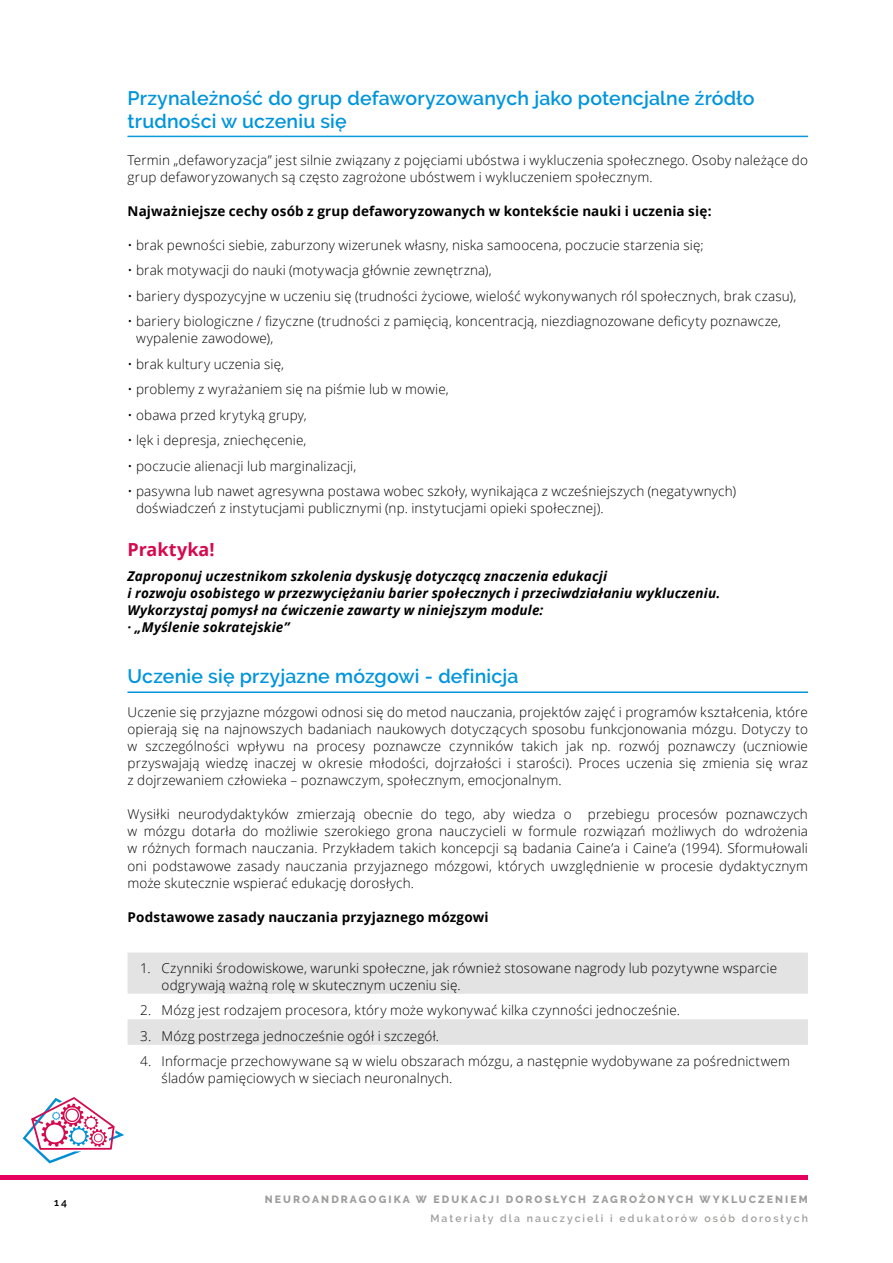
<style>
.page{position:relative;width:893px;height:1263px;background:#fff}
.page>*{position:absolute;margin:0;border:0;box-sizing:border-box;transform-origin:0 0}
.t1{font:600 19.5px/22.5px "Raleway";letter-spacing:.01em;color:#0095db}
.t2{font:700 18px "Open Sans";letter-spacing:-.005em;color:#d50a4e}
.t3{font:300 13.5px/17px "Open Sans";letter-spacing:.01em;color:#000}
.t4{font:italic 700 13.5px/17px "Open Sans";letter-spacing:.01em;color:#000}
.t5{font:700 13.5px "Open Sans";letter-spacing:.01em;color:#000}
.t6{font:800 10.5px "Raleway";letter-spacing:.2em;color:#9d9d9c}
.t7{font:600 10.5px "Raleway";letter-spacing:.2em;color:#9d9d9c}
.t8{font:600 10.5px "Raleway";color:#000}
</style>
<div class="page">
<hr style="left:0;top:1176px;width:808px;height:4px;background:#e60060">
<svg style="left:23px;top:1097px;width:101px;height:66px"></svg>
<hr style="left:128px;top:136px;width:680px;height:1px;background:#0095db">
<hr style="left:128px;top:692px;width:680px;height:1px;background:#0095db">
<svg style="left:128px;top:952px;width:680px;height:93px;fill:#e3e3e3"></svg>
<p class="t8" style="left:54px;top:1196px;width:14px">14</p>
<h1 class="t1" style="left:128px;top:87px;width:628px">Przynależność do grup defaworyzowanych jako potencjalne źródło trudności w uczeniu się</h1>
<p class="t3" style="left:128px;top:151px;width:682px">Termin „defaworyzacja” jest silnie związany z pojęciami ubóstwa i wykluczenia społecznego. Osoby należące do grup defaworyzowanych są często zagrożone ubóstwem i wykluczeniem społecznym.</p>
<p class="t5" style="left:128px;top:201px;width:585px">Najważniejsze cechy osób z grup defaworyzowanych w kontekście nauki i uczenia się:</p>
<p class="t3" style="left:128px;top:236px;width:578px">• brak pewności siebie, zaburzony wizerunek własny, niska samoocena, poczucie starzenia się;</p>
<p class="t3" style="left:128px;top:261px;width:366px">• brak motywacji do nauki (motywacja głównie zewnętrzna),</p>
<p class="t3" style="left:128px;top:287px;width:670px">• bariery dyspozycyjne w uczeniu się (trudności życiowe, wielość wykonywanych ról społecznych, brak czasu),</p>
<p class="t3" style="left:136px;top:312px;width:646px;text-indent:-9px">• bariery biologiczne / fizyczne (trudności z pamięcią, koncentracją, niezdiagnozowane deficyty poznawcze, wypalenie zawodowe),</p>
<p class="t3" style="left:128px;top:355px;width:158px">• brak kultury uczenia się,</p>
<p class="t3" style="left:128px;top:380px;width:323px">• problemy z wyrażaniem się na piśmie lub w mowie,</p>
<p class="t3" style="left:128px;top:406px;width:181px">• obawa przed krytyką grupy,</p>
<p class="t3" style="left:128px;top:431px;width:180px">• lęk i depresja, zniechęcenie,</p>
<p class="t3" style="left:128px;top:457px;width:230px">• poczucie alienacji lub marginalizacji,</p>
<p class="t3" style="left:136px;top:483px;width:601px;text-indent:-9px">• pasywna lub nawet agresywna postawa wobec szkoły, wynikająca z wcześniejszych (negatywnych) doświadczeń z instytucjami publicznymi (np. instytucjami opieki społecznej).</p>
<h2 class="t2" style="left:128px;top:536px;width:88px">Praktyka!</h2>
<p class="t4" style="left:128px;top:568px;width:594px">Zaproponuj uczestnikom szkolenia dyskusję dotyczącą znaczenia edukacji<br>i rozwoju osobistego w przezwyciężaniu barier społecznych i przeciwdziałaniu wykluczeniu.<br>Wykorzystaj pomysł na ćwiczenie zawarty w niniejszym module:<br>· „Myślenie sokratejskie”</p>
<h1 class="t1" style="left:128px;top:665px;width:392px">Uczenie się przyjazne mózgowi - definicja</h1>
<p class="t3" style="left:128px;top:704px;width:682px;text-align:justify">Uczenie się przyjazne mózgowi odnosi się do metod nauczania, projektów zajęć i programów kształcenia, które opierają się na najnowszych badaniach naukowych dotyczących sposobu funkcjonowania mózgu. Dotyczy to w szczególności wpływu na procesy poznawcze czynników takich jak np. rozwój poznawczy (uczniowie przyswajają wiedzę inaczej w okresie młodości, dojrzałości i starości). Proces uczenia się zmienia się wraz z dojrzewaniem człowieka – poznawczym, społecznym, emocjonalnym.</p>
<p class="t3" style="left:128px;top:806px;width:682px;text-align:justify">Wysiłki neurodydaktyków zmierzają obecnie do tego, aby wiedza o przebiegu procesów poznawczych w mózgu dotarła do możliwie szerokiego grona nauczycieli w formule rozwiązań możliwych do wdrożenia w różnych formach nauczania. Przykładem takich koncepcji są badania Caine’a i Caine’a (1994). Sformułowali oni podstawowe zasady nauczania przyjaznego mózgowi, których uwzględnienie w procesie dydaktycznym może skutecznie wspierać edukację dorosłych.</p>
<p class="t5" style="left:128px;top:907px;width:363px">Podstawowe zasady nauczania przyjaznego mózgowi</p>
<p class="t3" style="left:162px;top:959px;width:617px;text-indent:-21px">1. Czynniki środowiskowe, warunki społeczne, jak również stosowane nagrody lub pozytywne wsparcie odgrywają ważną rolę w skutecznym uczeniu się.</p>
<p class="t3" style="left:140px;top:1001px;width:541px">2. Mózg jest rodzajem procesora, który może wykonywać kilka czynności jednocześnie.</p>
<p class="t3" style="left:140px;top:1027px;width:300px">3. Mózg postrzega jednocześnie ogół i szczegół.</p>
<p class="t3" style="left:162px;top:1052px;width:630px;text-indent:-21px">4. Informacje przechowywane są w wielu obszarach mózgu, a następnie wydobywane za pośrednictwem śladów pamięciowych w sieciach neuronalnych.</p>
<p class="t6" style="left:265px;top:1193px;width:545px">NEUROANDRAGOGIKA W EDUKACJI DOROSŁYCH ZAGROŻONYCH WYKLUCZENIEM</p>
<p class="t7" style="left:430px;top:1212px;width:379px">Materiały dla nauczycieli i edukatorów osób dorosłych</p>
</div>
